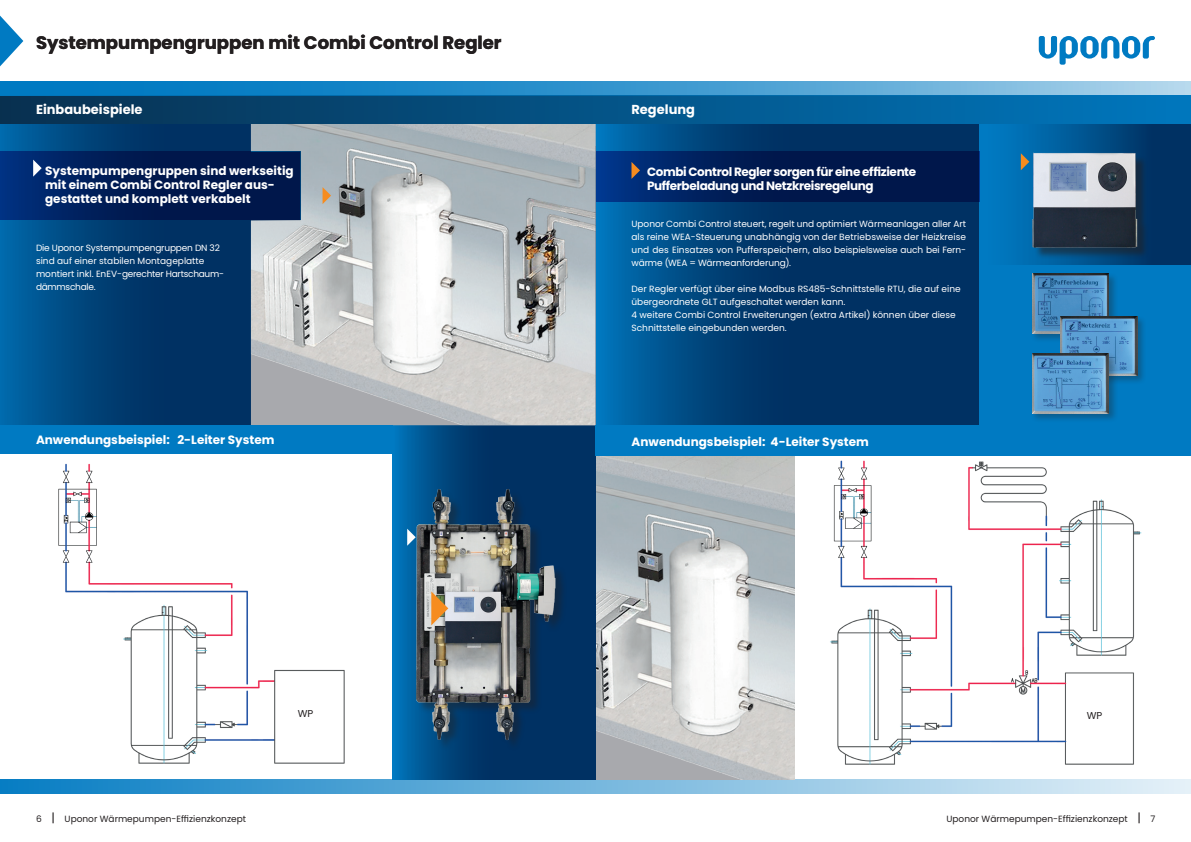
<style>
.page{position:relative;width:1191px;height:842px;background:#fff}
.page>*{position:absolute;margin:0;border:0;box-sizing:border-box;transform-origin:0 0}
.t1{font:700 18px "Poppins";color:#231f20}
.t2{font:700 13px "Poppins";color:#fff}
.t3{font:700 12px/14.4px "Poppins";color:#fff}
.t4{font:700 12px/14.4px "Poppins";letter-spacing:-.03em;color:#fff}
.t5{font:10px "Poppins";color:#231f20}
.t6{font:9px/13px "Poppins";color:#fff;text-align:justify}
.t7{font:9px/13px "Poppins";letter-spacing:-.02em;color:#fff}
.t8{font:9px "Poppins";color:#231f20}
.s1{font-size:12px}
</style>
<div class="page">
<img style="left:16px;top:453px;width:376px;height:327px">
<img style="left:794px;top:456px;width:348px;height:322px">
<svg style="left:0;top:780px;width:1191px;height:14px;background:#75b6dd"></svg>
<svg style="left:595px;top:124px;width:384px;height:301px;background:#084376"></svg>
<div style="left:979px;top:124px;width:212px;height:301px;background:linear-gradient(to right,#0080c9,#002856)"></div>
<div style="left:979px;top:265px;width:212px;height:160px;background:#007ac2"></div>
<div style="left:1030px;top:272px;width:88px;height:71px;background:#231f20;opacity:.32"></div>
<img style="left:1032px;top:274px;width:76px;height:59px">
<div style="left:1059px;top:315px;width:87px;height:70px;background:#231f20;opacity:.32"></div>
<img style="left:1060px;top:316px;width:77px;height:60px">
<div style="left:1030px;top:352px;width:88px;height:71px;background:#231f20;opacity:.32"></div>
<img style="left:1032px;top:354px;width:76px;height:59px">
<img style="left:595px;top:456px;width:199px;height:324px">
<div style="left:1034px;top:155px;width:115px;height:104px;background:#231f20;opacity:.57"></div>
<img style="left:1030px;top:149px;width:111px;height:104px">
<svg style="left:1020px;top:153px;width:9px;height:17px"></svg>
<svg style="left:595px;top:152px;width:384px;height:50px;background:#001d58"></svg>
<svg style="left:631px;top:162px;width:9px;height:17px"></svg>
<svg style="left:0;top:16px;width:23px;height:50px"></svg>
<svg style="left:1038px;top:36px;width:117px;height:29px"></svg>
<svg style="left:0;top:124px;width:251px;height:301px;background:#004076"></svg>
<svg style="left:392px;top:425px;width:203px;height:355px;background:#004076"></svg>
<img style="left:251px;top:124px;width:344px;height:301px">
<div style="left:416px;top:490px;width:151px;height:261px;background:#231f20;opacity:.44"></div>
<img style="left:403px;top:481px;width:159px;height:265px">
<div style="left:595px;top:425px;width:596px;height:31px;background:#007ac2"></div>
<div style="left:0;top:425px;width:392px;height:28px;background:#007ac2"></div>
<svg style="left:322px;top:187px;width:9px;height:17px"></svg>
<svg style="left:431px;top:591px;width:17px;height:34px"></svg>
<svg style="left:407px;top:529px;width:9px;height:17px"></svg>
<svg style="left:0;top:151px;width:300px;height:69px;background:#001d57"></svg>
<svg style="left:33px;top:160px;width:9px;height:17px"></svg>
<div style="left:0;top:95px;width:1191px;height:29px;background:linear-gradient(to right,#083050,#0077be)"></div>
<svg style="left:0;top:81px;width:1191px;height:14px;background:#3f9ad0"></svg>
<h1 class="t1" style="left:36px;top:32px;width:467px">Systempumpengruppen mit Combi Control Regler</h1>
<h2 class="t2" style="left:36px;top:101px;width:108px">Einbaubeispiele</h2>
<h2 class="t2" style="left:631px;top:101px;width:65px">Regelung</h2>
<h3 class="t3" style="left:45px;top:163px;width:250px">Systempumpengruppen sind werkseitig mit einem Combi Control Regler aus&shy;gestattet und komplett verkabelt</h3>
<p class="t7" style="left:36px;top:241px;width:190px">Die Uponor Systempumpengruppen DN 32 sind auf einer stabilen Montageplatte montiert inkl. EnEV-gerechter Hartschaum&shy;dämmschale.</p>
<h3 class="t4" style="left:647px;top:164px;width:270px">Combi Control Regler sorgen für eine effiziente<br>Pufferbeladung und Netzkreisregelung</h3>
<p class="t6" style="left:631px;top:217px;width:336px">Uponor Combi Control steuert, regelt und optimiert Wärmeanlagen aller Art als reine WEA-Steuerung unabhängig von der Betriebsweise der Heizkreise und des Einsatzes von Pufferspeichern, also beispielsweise auch bei Fern&shy;wärme (WEA = Wärmeanforderung).</p>
<p class="t6" style="left:631px;top:282px;width:331px;text-align:left">Der Regler verfügt über eine Modbus RS485-Schnittstelle RTU, die auf eine übergeordnete GLT aufgeschaltet werden kann.<br>4 weitere Combi Control Erweiterungen (extra Artikel) können über diese Schnittstelle eingebunden werden.</p>
<h3 class="t3" style="left:36px;top:433px;width:240px">Anwendungsbeispiel: 2-Leiter System</h3>
<h3 class="t3" style="left:631px;top:434px;width:239px">Anwendungsbeispiel: 4-Leiter System</h3>
<p class="t5" style="left:298px;top:708px;width:17px">WP</p>
<p class="t5" style="left:1086px;top:710px;width:17px">WP</p>
<p class="t8" style="left:36px;top:814px;width:211px">6 <span class="s1">|</span> Uponor Wärmepumpen-Effizienzkonzept</p>
<p class="t8" style="left:946px;top:814px;width:211px">Uponor Wärmepumpen-Effizienzkonzept <span class="s1">|</span> 7</p>
</div>
